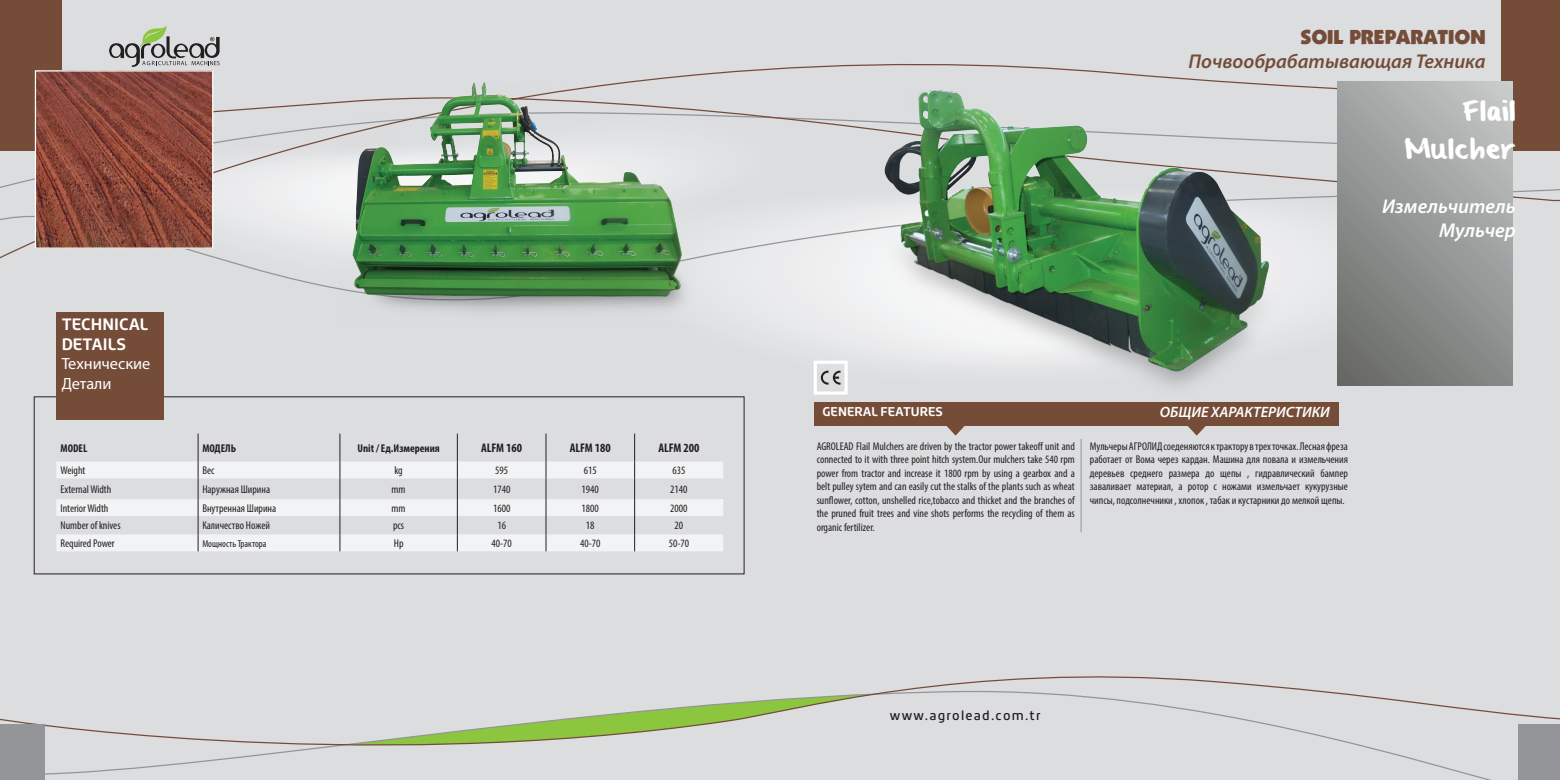
<style>
.page{position:relative;width:1560px;height:780px;background:#fff}
.page>*{position:absolute;margin:0;border:0;box-sizing:border-box;transform-origin:0 0}
.t1{font:22.5px/37.5px "From Where You Are";letter-spacing:.015em;color:#fff;text-align:right}
.t2{font:italic 600 20px "Myriad Pro";color:#744c38}
.t3{font:italic 600 20px/24px "Myriad Pro";color:#fff;text-align:right}
.t4{font:20px "Boulder";color:#744c38}
.t5{font:16.25px/19.5px "Myriad Pro";color:#fff}
.t6{font:700 16.25px/19.5px "Roihu";color:#fff}
.t7{font:italic 600 15px "Myriad Pro";color:#fff}
.t8{font:700 condensed 12.5px "Myriad Pro";color:#231f20}
.t9{font:500 12.5px "Roihu";letter-spacing:.1em;color:#231f20}
.t10{font:700 12.5px "Roihu";color:#fff}
.t11{font:condensed 11.25px/13.5px "Myriad Pro";color:#231f20;text-align:justify}
.t12{font:700 condensed 11.25px "Myriad Pro";color:#231f20}
.t13{font:condensed 10px "Myriad Pro";color:#231f20}
</style>
<div class="page">
<div style="left:0;top:0;width:1559px;height:660px;background:#dcdddf"></div>
<svg style="left:109px;top:25px;width:111px;height:34px;background:#b2b5af"></svg>
<svg style="left:0;top:263px;width:1559px;height:90px;background:#dedfe1"></svg>
<svg style="left:0;top:59px;width:1559px;height:204px;background:#dcdcde"></svg>
<div style="left:0;top:0;width:62px;height:151px;background:#744c38"></div>
<hr style="left:45px;top:778px;width:1472px;height:2px;background:#dcdddf">
<div style="left:0;top:660px;width:1559px;height:118px;background:#dcdddf"></div>
<svg style="left:820px;top:370px;width:20px;height:14px"></svg>
<div style="left:813px;top:360px;width:34px;height:34px;border:3px solid #fff"></div>
<div style="left:0;top:723px;width:45px;height:57px;background:#939598"></div>
<div style="left:1517px;top:723px;width:42px;height:57px;background:#939598"></div>
<div style="left:813px;top:402px;width:525px;height:23px;background:#744c38"></div>
<svg style="left:938px;top:425px;width:34px;height:10px"></svg>
<svg style="left:1179px;top:425px;width:34px;height:10px"></svg>
<div style="left:1500px;top:0;width:59px;height:151px;background:#744c38"></div>
<svg style="left:1337px;top:81px;width:175px;height:304px;background:#959796"></svg>
<img style="left:37px;top:72px;width:174px;height:175px">
<div style="left:35px;top:70px;width:178px;height:179px;border:1px solid #fff"></div>
<div style="left:56px;top:312px;width:108px;height:107px;background:#744c38"></div>
<svg style="left:56px;top:461px;width:667px;height:90px;fill:#f2f3f4"></svg>
<svg style="left:198px;top:433px;width:1px;height:118px"></svg>
<svg style="left:339px;top:433px;width:1px;height:118px"></svg>
<svg style="left:457px;top:433px;width:1px;height:118px"></svg>
<svg style="left:545px;top:433px;width:1px;height:118px"></svg>
<svg style="left:634px;top:433px;width:1px;height:118px"></svg>
<img style="left:339px;top:83px;width:356px;height:244px">
<hr style="left:1080px;top:439px;width:1px;height:93px;background:#939598">
<img style="left:842px;top:90px;width:469px;height:305px">
<h3 class="t6" style="left:62px;top:315px;width:88px">TECHNICAL<br>DETAILS</h3>
<h3 class="t5" style="left:62px;top:354px;width:90px">Технические<br>Детали</h3>
<p class="t12" style="left:61px;top:441px;width:28px">MODEL</p>
<p class="t12" style="left:202px;top:441px;width:35px">МОДЕЛЬ</p>
<p class="t12" style="left:357px;top:441px;width:84px">Unit / Ед.Измерения</p>
<p class="t8" style="left:481px;top:440px;width:43px">ALFM 160</p>
<p class="t8" style="left:569px;top:440px;width:43px">ALFM 180</p>
<p class="t8" style="left:658px;top:440px;width:43px">ALFM 200</p>
<p class="t11" style="left:61px;top:463px;width:26px">Weight</p>
<p class="t11" style="left:202px;top:463px;width:14px">Вес</p>
<p class="t11" style="left:394px;top:463px;width:10px">kg</p>
<p class="t11" style="left:495px;top:463px;width:14px">595</p>
<p class="t11" style="left:583px;top:463px;width:14px">615</p>
<p class="t11" style="left:672px;top:463px;width:14px">635</p>
<p class="t11" style="left:60px;top:482px;width:52px">External Width</p>
<p class="t11" style="left:202px;top:482px;width:69px">Наружная Ширина</p>
<p class="t11" style="left:391px;top:482px;width:15px">mm</p>
<p class="t11" style="left:493px;top:482px;width:19px">1740</p>
<p class="t11" style="left:581px;top:482px;width:19px">1940</p>
<p class="t11" style="left:670px;top:482px;width:19px">2140</p>
<p class="t11" style="left:60px;top:501px;width:49px">Interior Width</p>
<p class="t11" style="left:202px;top:501px;width:75px">Внутренная Ширина</p>
<p class="t11" style="left:391px;top:501px;width:15px">mm</p>
<p class="t11" style="left:493px;top:501px;width:19px">1600</p>
<p class="t11" style="left:581px;top:501px;width:19px">1800</p>
<p class="t11" style="left:670px;top:501px;width:19px">2000</p>
<p class="t11" style="left:60px;top:519px;width:62px">Number of knives</p>
<p class="t11" style="left:202px;top:519px;width:69px">Каличество Ножей</p>
<p class="t11" style="left:393px;top:519px;width:13px">pcs</p>
<p class="t11" style="left:497px;top:519px;width:10px">16</p>
<p class="t11" style="left:586px;top:519px;width:10px">18</p>
<p class="t11" style="left:674px;top:519px;width:10px">20</p>
<p class="t11" style="left:60px;top:536px;width:56px">Required Power</p>
<p class="t13" style="left:202px;top:537px;width:66px">Мощность Трактора</p>
<p class="t11" style="left:394px;top:536px;width:11px">Hp</p>
<p class="t11" style="left:491px;top:536px;width:22px">40-70</p>
<p class="t11" style="left:580px;top:536px;width:22px">40-70</p>
<p class="t11" style="left:668px;top:536px;width:22px">50-70</p>
<h2 class="t4" style="left:1300px;top:26px;width:186px">SOIL PREPARATION</h2>
<h2 class="t2" style="left:1188px;top:49px;width:298px">Почвообрабатывающая Техника</h2>
<h1 class="t1" style="left:1403px;top:95px;width:113px">Flail<br>Mulcher</h1>
<h2 class="t3" style="left:1381px;top:193px;width:135px">Измельчитель<br>Мульчер</h2>
<p class="t10" style="left:822px;top:404px;width:122px">GENERAL FEATURES</p>
<h3 class="t7" style="left:1159px;top:402px;width:171px">ОБЩИЕ ХАРАКТЕРИСТИКИ</h3>
<p class="t11" style="left:816px;top:439px;width:260px">AGROLEAD Flail Mulchers are driven by the tractor power takeoff unit and connected to it with three point hitch system.Our mulchers take 540 rpm power from tractor and increase it 1800 rpm by using a gearbox and a belt pulley sytem and can easily cut the stalks of the plants such as wheat sunflower, cotton, unshelled rice,tobacco and thicket and the branches of the pruned fruit trees and vine shots performs the recycling of them as organic fertilizer.</p>
<p class="t11" style="left:1089px;top:439px;width:260px">Мульчеры АГРОЛИД соеденяются к трактору в трех точках. Лесная фреза работает от Вома через кардан. Машина для повала и измельчения деревьев среднего размера до щепы , гидравлический бампер заваливает материал, а ротор с ножами измельчает кукурузные чипсы, подсолнечники , хлопок , табак и кустарники до мелкой щепы.</p>
<p class="t9" style="left:889px;top:708px;width:152px">www.agrolead.com.tr</p>
</div>
